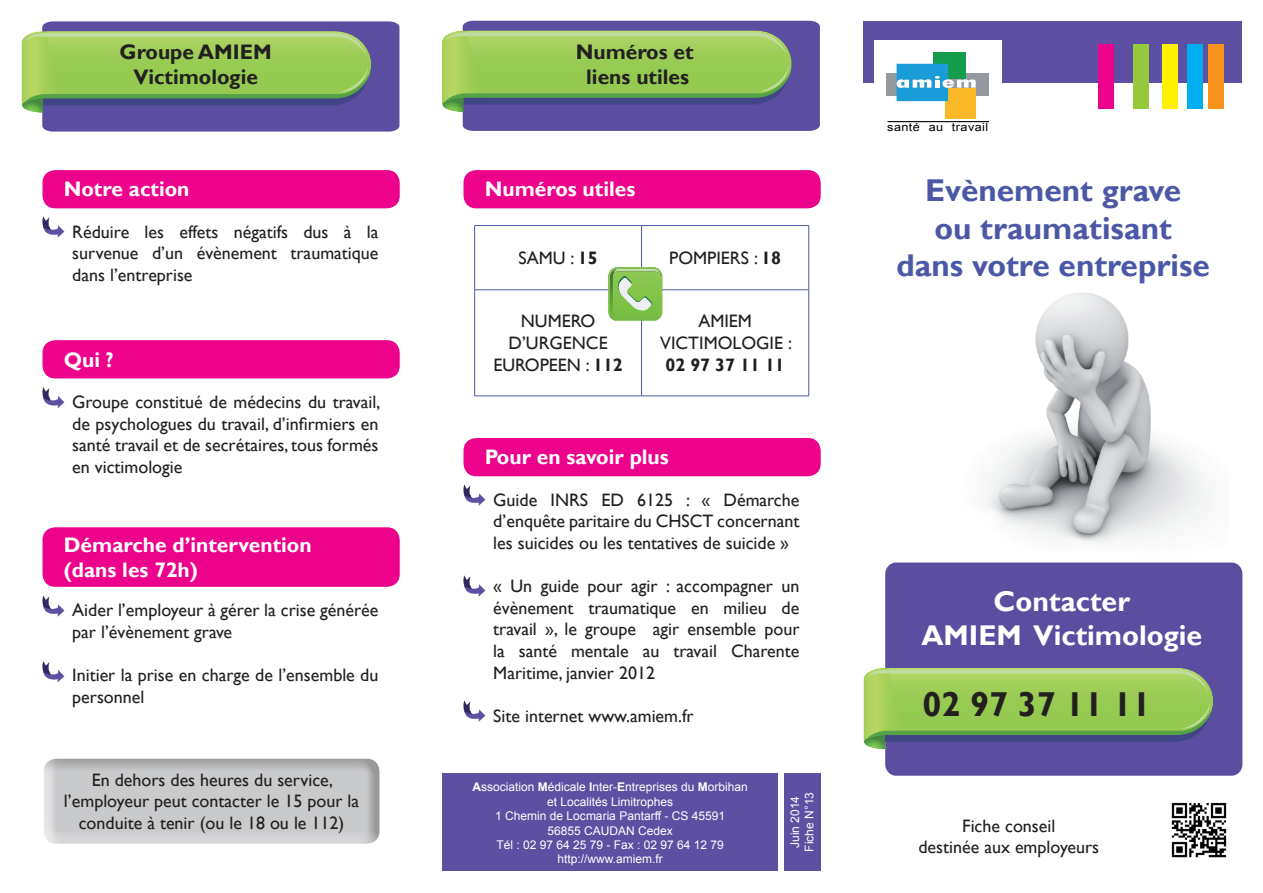
<style>
.page{position:relative;width:1263px;height:893px;background:#fff}
.page>*{position:absolute;margin:0;border:0;box-sizing:border-box;transform-origin:0 0}
.t1{font:700 34.5px "Gill Sans";color:#231f20}
.t2{font:700 31.5px/37.8px "Gill Sans";color:#4c58a6;text-align:center}
.t3{font:700 28.5px/34.2px "Gill Sans";color:#fff;text-align:center}
.t4{font:700 21px/25.2px "Gill Sans";color:#fff}
.t5{font:700 21px/25.2px "Gill Sans";color:#231f20;text-align:center}
.t6{font:18px/21.6px "Gill Sans";color:#231f20;text-align:center}
.t7{font:700 18px "Gill Sans";color:#231f20}
.t8{font:12px/14.4px "Arial";color:#fff;text-align:center}
.t9{font:11.25px "Arial";letter-spacing:.035em;color:#000;scale:1.12 1}
.s1{font-weight:700}
</style>
<div class="page">
<svg style="left:22px;top:21px;width:377px;height:111px"></svg>
<div style="left:885px;top:563px;width:357px;height:213px;background:#5b4ea0;border-radius:11px"></div>
<svg style="left:863px;top:668px;width:350px;height:81px"></svg>
<svg style="left:442px;top:21px;width:378px;height:110px"></svg>
<img style="left:983px;top:292px;width:230px;height:252px">
<svg style="left:45px;top:758px;width:335px;height:86px;fill:#c9cacb"></svg>
<div style="left:785px;top:773px;width:36px;height:98px;background:#5d4fa1"></div>
<div style="left:442px;top:773px;width:336px;height:98px;background:#5d4fa1"></div>
<div style="left:863px;top:21px;width:379px;height:62px;background:#5d4fa1"></div>
<div style="left:1098px;top:44px;width:16px;height:65px;background:#ed028c"></div>
<div style="left:1208px;top:44px;width:15px;height:65px;background:#f7931d"></div>
<div style="left:1188px;top:44px;width:15px;height:65px;background:#00aeef"></div>
<div style="left:1134px;top:44px;width:15px;height:65px;background:#97c93c"></div>
<div style="left:1163px;top:44px;width:15px;height:65px;background:#fff101"></div>
<div style="left:463px;top:170px;width:358px;height:38px;background:#ed028c;border-radius:13px"></div>
<div style="left:463px;top:438px;width:358px;height:38px;background:#ed028c;border-radius:13px"></div>
<div style="left:43px;top:170px;width:357px;height:38px;background:#ed028c;border-radius:13px"></div>
<div style="left:43px;top:340px;width:357px;height:38px;background:#ed028c;border-radius:13px"></div>
<div style="left:43px;top:527px;width:357px;height:60px;background:#ed028c;border-radius:13px"></div>
<hr style="left:474px;top:225px;width:167px;height:1px;background:#4c58a6">
<hr style="left:474px;top:226px;width:1px;height:64px;background:#4c58a6">
<hr style="left:641px;top:225px;width:168px;height:1px;background:#4c58a6">
<hr style="left:641px;top:226px;width:1px;height:64px;background:#4c58a6">
<hr style="left:808px;top:226px;width:1px;height:64px;background:#4c58a6">
<hr style="left:474px;top:289px;width:167px;height:1px;background:#4c58a6">
<hr style="left:474px;top:290px;width:1px;height:106px;background:#4c58a6">
<hr style="left:641px;top:289px;width:168px;height:1px;background:#4c58a6">
<hr style="left:641px;top:290px;width:1px;height:106px;background:#4c58a6">
<hr style="left:808px;top:290px;width:1px;height:106px;background:#4c58a6">
<hr style="left:474px;top:396px;width:167px;height:1px;background:#4c58a6">
<hr style="left:641px;top:396px;width:168px;height:1px;background:#4c58a6">
<svg style="left:608px;top:267px;width:54px;height:54px"></svg>
<img style="left:610px;top:269px;width:52px;height:8px">
<img style="left:1171px;top:802px;width:56px;height:56px">
<svg style="left:463px;top:575px;width:22px;height:22px"></svg>
<svg style="left:463px;top:485px;width:22px;height:21px"></svg>
<svg style="left:463px;top:700px;width:22px;height:22px"></svg>
<svg style="left:42px;top:595px;width:22px;height:22px"></svg>
<svg style="left:42px;top:661px;width:22px;height:21px"></svg>
<svg style="left:42px;top:387px;width:22px;height:21px"></svg>
<svg style="left:42px;top:216px;width:22px;height:22px"></svg>
<div style="left:874px;top:40px;width:127px;height:113px;background:#fff"></div>
<div style="left:886px;top:73px;width:103px;height:23px;background:#959aa1"></div>
<div style="left:945px;top:88px;width:31px;height:31px;background:#fbb826"></div>
<div style="left:933px;top:52px;width:33px;height:27px;background:#159b4c"></div>
<hr style="left:888px;top:121px;width:101px;height:1px;background:#111312">
<svg style="left:896px;top:64px;width:80px;height:37px"></svg>
<p class="t5" style="left:120px;top:41px;width:154px">Groupe AMIEM<br>Victimologie</p>
<p class="t4" style="left:64px;top:178px;width:127px">Notre action</p>
<p class="t6" style="left:72px;top:222px;width:308px;text-align:justify">Réduire les effets négatifs dus à la survenue d’un évènement traumatique dans l’entreprise</p>
<p class="t4" style="left:64px;top:348px;width:52px">Qui ?</p>
<p class="t6" style="left:72px;top:392px;width:309px;text-align:justify">Groupe constitué de médecins du travail, de psychologues du travail, d’infirmiers en santé travail et de secrétaires, tous formés en victimologie</p>
<p class="t4" style="left:64px;top:534px;width:249px">Démarche d’intervention (dans les 72h)</p>
<p class="t6" style="left:72px;top:601px;width:308px;text-align:left">Aider l’employeur à gérer la crise générée par l’évènement grave</p>
<p class="t6" style="left:72px;top:666px;width:308px;text-align:left">Initier la prise en charge de l’ensemble du personnel</p>
<p class="t6" style="left:64px;top:770px;width:297px">En dehors des heures du service, l’employeur peut contacter le 15 pour la conduite à tenir (ou le 18 ou le 112)</p>
<p class="t5" style="left:576px;top:41px;width:119px">Numéros et liens utiles</p>
<p class="t4" style="left:485px;top:178px;width:152px">Numéros utiles</p>
<p class="t6" style="left:519px;top:248px;width:81px">SAMU : <span class="s1">15</span></p>
<p class="t6" style="left:669px;top:248px;width:113px">POMPIERS : <span class="s1">18</span></p>
<p class="t6" style="left:493px;top:312px;width:131px">NUMERO<br>D’URGENCE<br>EUROPEEN : <span class="s1">112</span></p>
<p class="t6" style="left:660px;top:312px;width:133px">AMIEM<br>VICTIMOLOGIE :</p>
<p class="t7" style="left:665px;top:357px;width:121px">02 97 37 11 11</p>
<p class="t4" style="left:485px;top:446px;width:186px">Pour en savoir plus</p>
<p class="t6" style="left:493px;top:490px;width:308px;text-align:justify">Guide INRS ED 6125 : « Démarche d’enquête paritaire du CHSCT concernant les suicides ou les tentatives de suicide »</p>
<p class="t6" style="left:493px;top:577px;width:308px;text-align:justify">« Un guide pour agir : accompagner un évènement traumatique en milieu de travail », le groupe agir ensemble pour la santé mentale au travail Charente Maritime, janvier 2012</p>
<p class="t6" style="left:493px;top:706px;width:202px">Site internet www.amiem.fr</p>
<p class="t8" style="left:472px;top:781px;width:277px"><span class="s1">A</span>ssociation <span class="s1">M</span>édicale <span class="s1">I</span>nter-<span class="s1">E</span>ntreprises du <span class="s1">M</span>orbihan et Localités Limitrophes<br>1 Chemin de Locmaria Pantarff - CS 45591<br>56855 CAUDAN Cedex<br>Tél : 02 97 64 25 79 - Fax : 02 97 64 12 79 http://www.amiem.fr</p>
<p class="t8" style="left:789px;top:852px;width:61px;rotate:-90deg">Juin 2014<br>Fiche N°13</p>
<p class="t9" style="left:887px;top:121px;width:92px">santé au travail</p>
<h2 class="t2" style="left:896px;top:174px;width:315px">Evènement grave<br>ou traumatisant<br>dans votre entreprise</h2>
<h3 class="t3" style="left:921px;top:586px;width:282px">Contacter<br>AMIEM Victimologie</h3>
<h1 class="t1" style="left:922px;top:690px;width:230px">02 97 37 11 11</h1>
<p class="t6" style="left:918px;top:816px;width:182px">Fiche conseil<br>destinée aux employeurs</p>
</div>
